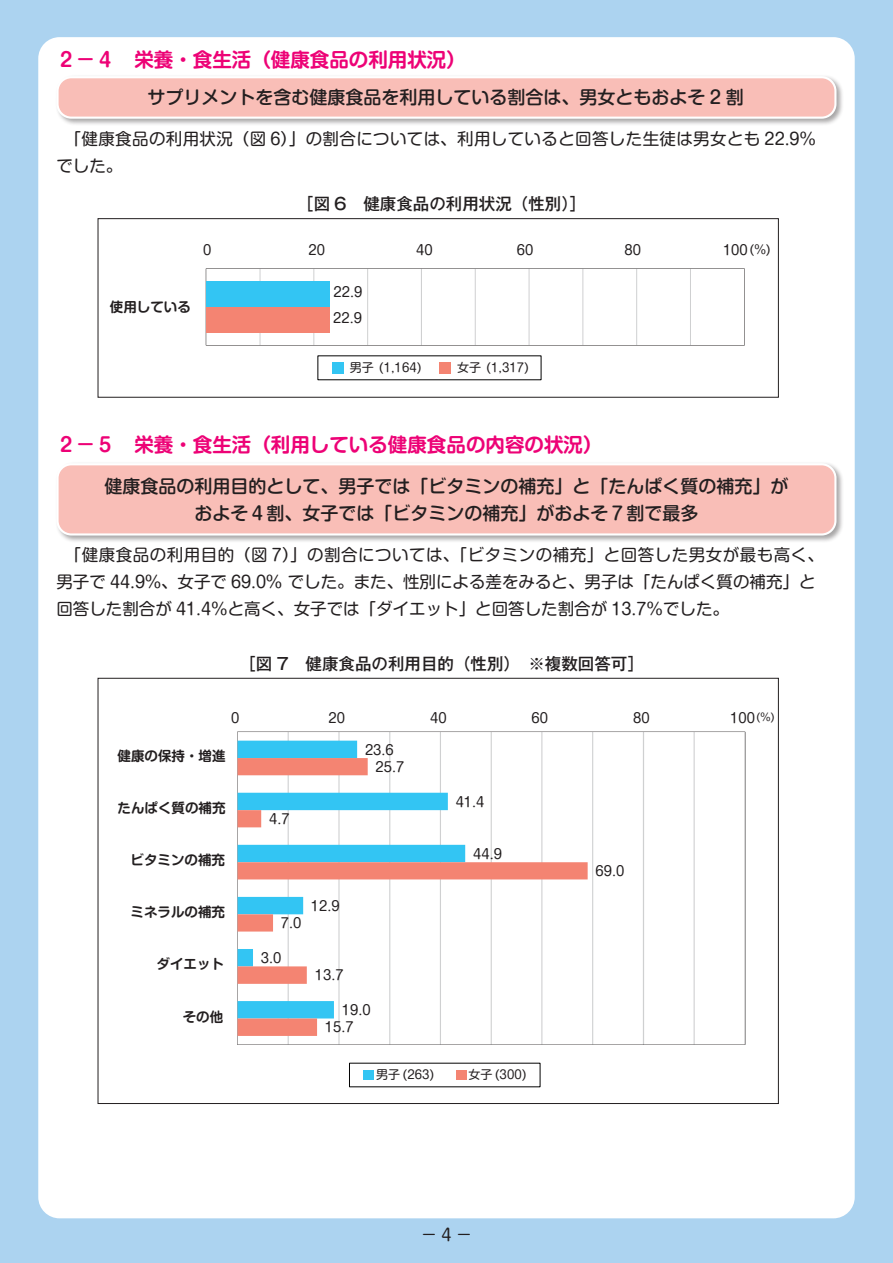
<style>
.page{position:relative;width:893px;height:1263px;background:#acd3f0}
.page>*{position:absolute;margin:0;border:0;box-sizing:border-box;transform-origin:0 0}
.t1{font:700 19.5px "Shin M Go Pro De";color:#ed0276}
.t2{font:500 18px/27px "Shin M Go Pro";color:#231f20;text-align:center}
.t3{font:16.5px/27px "Shin M Go Pro";color:#231f20}
.t4{font:16.5px/27px "Shin M Go Pro";letter-spacing:.02em;color:#231f20}
.t5{font:500 16.5px "Gothic MB101 Pr 5";color:#231f20}
.t6{font:13.5px/25.3px "Shin M Go Pro";letter-spacing:.005em;color:#231f20}
.t7{font:700 13.5px "Shin M Go Pro De";color:#231f20}
.t8{font:12px "Shin M Go Pro";letter-spacing:.005em;color:#231f20}
.t9{font:10.5px "Shin M Go Pro";color:#231f20}
</style>
<div class="page">
<div style="left:38px;top:37px;width:817px;height:1181px;background:#fff;border-radius:21px"></div>
<div style="left:55px;top:74px;width:789px;height:52px;background:#231f20;opacity:.4"></div>
<div style="left:58px;top:77px;width:777px;height:41px;background:#f9beb7;border-radius:14px"></div>
<div style="left:56px;top:76px;width:780px;height:43px;border:2px solid #fff;border-radius:14px"></div>
<div style="left:55px;top:462px;width:789px;height:81px;background:#231f20;opacity:.4"></div>
<div style="left:58px;top:464px;width:777px;height:70px;background:#f9beb7;border-radius:14px"></div>
<div style="left:56px;top:463px;width:780px;height:72px;border:2px solid #fff;border-radius:14px"></div>
<svg style="left:237px;top:732px;width:508px;height:313px"></svg>
<svg style="left:238px;top:741px;width:227px;height:17px;fill:#33c5f3"></svg>
<svg style="left:238px;top:758px;width:350px;height:278px"></svg>
<div style="left:363px;top:1070px;width:11px;height:9px;background:#33c5f3"></div>
<div style="left:456px;top:1070px;width:10px;height:9px;background:#f48472"></div>
<svg style="left:206px;top:268px;width:539px;height:78px"></svg>
<div style="left:206px;top:282px;width:124px;height:25px;background:#33c5f3"></div>
<div style="left:206px;top:307px;width:124px;height:25px;background:#f48472"></div>
<div style="left:332px;top:363px;width:12px;height:11px;background:#33c5f3"></div>
<div style="left:440px;top:363px;width:11px;height:11px;background:#f48472"></div>
<div style="left:98px;top:218px;width:681px;height:179px;border:1px solid #231f20"></div>
<p class="t1" style="left:56px;top:43px;width:411px">２－４　栄養・食生活（健康食品の利用状況）</p>
<p class="t2" style="left:147px;top:82px;width:598px">サプリメントを含む健康食品を利用している割合は、男女ともおよそ 2 割</p>
<p class="t4" style="left:56px;top:124px;width:761px">　「健康食品の利用状況（図 6）」の割合については、利用していると回答した生徒は男女とも 22.9%でした。</p>
<p class="t5" style="left:297px;top:190px;width:290px">［図 6　健康食品の利用状況（性別）］</p>
<p class="t7" style="left:110px;top:296px;width:82px">使用している</p>
<p class="t6" style="left:203px;top:236px;width:10px">0</p>
<p class="t6" style="left:309px;top:236px;width:18px">20</p>
<p class="t6" style="left:416px;top:236px;width:18px">40</p>
<p class="t6" style="left:517px;top:236px;width:18px">60</p>
<p class="t6" style="left:624px;top:236px;width:18px">80</p>
<p class="t6" style="left:723px;top:236px;width:26px">100</p>
<p class="t8" style="left:750px;top:240px;width:22px">(%)</p>
<p class="t6" style="left:333px;top:278px;width:31px">22.9<br>22.9</p>
<p class="t8" style="left:350px;top:358px;width:73px">男子 (1,164)</p>
<p class="t8" style="left:457px;top:358px;width:73px">女子 (1,317)</p>
<p class="t1" style="left:56px;top:428px;width:547px">２－５　栄養・食生活（利用している健康食品の内容の状況）</p>
<p class="t2" style="left:104px;top:470px;width:685px">健康食品の利用目的として、男子では「ビタミンの補充」と「たんぱく質の補充」がおよそ４割、女子では「ビタミンの補充」がおよそ７割で最多</p>
<p class="t3" style="left:56px;top:540px;width:769px">　「健康食品の利用目的（図 7）」の割合については、「ビタミンの補充」と回答した男女が最も高く、男子で 44.9%、女子で 69.0% でした。また、性別による差をみると、男子は「たんぱく質の補充」と回答した割合が 41.4％と高く、女子では「ダイエット」と回答した割合が 13.7％でした。</p>
<p class="t5" style="left:239px;top:650px;width:406px">［図 7　健康食品の利用目的（性別）　※複数回答可］</p>
<p class="t6" style="left:231px;top:703px;width:10px">0</p>
<p class="t6" style="left:329px;top:703px;width:18px">20</p>
<p class="t6" style="left:430px;top:703px;width:18px">40</p>
<p class="t6" style="left:532px;top:703px;width:18px">60</p>
<p class="t6" style="left:633px;top:703px;width:18px">80</p>
<p class="t6" style="left:730px;top:703px;width:26px">100</p>
<p class="t9" style="left:756px;top:708px;width:20px">(%)</p>
<p class="t7" style="left:118px;top:745px;width:109px">健康の保持・増進</p>
<p class="t7" style="left:118px;top:797px;width:109px">たんぱく質の補充</p>
<p class="t7" style="left:131px;top:849px;width:96px">ビタミンの補充</p>
<p class="t7" style="left:131px;top:901px;width:96px">ミネラルの補充</p>
<p class="t7" style="left:157px;top:953px;width:69px">ダイエット</p>
<p class="t7" style="left:183px;top:1005px;width:42px">その他</p>
<p class="t6" style="left:269px;top:804px;width:22px">4.7</p>
<p class="t6" style="left:365px;top:735px;width:30px">23.6</p>
<p class="t6" style="left:376px;top:752px;width:30px">25.7</p>
<p class="t6" style="left:456px;top:787px;width:30px">41.4</p>
<p class="t6" style="left:473px;top:839px;width:30px">44.9</p>
<p class="t6" style="left:281px;top:909px;width:22px">7.0</p>
<p class="t6" style="left:261px;top:943px;width:22px">3.0</p>
<p class="t6" style="left:311px;top:891px;width:30px">12.9</p>
<p class="t6" style="left:315px;top:961px;width:30px">13.7</p>
<p class="t6" style="left:342px;top:995px;width:30px">19.0</p>
<p class="t6" style="left:325px;top:1013px;width:30px">15.7</p>
<p class="t8" style="left:376px;top:1065px;width:59px">男子 (263)</p>
<p class="t8" style="left:468px;top:1065px;width:59px">女子 (300)</p>
<p class="t4" style="left:421px;top:1220px;width:53px">－4－</p>
<p class="t6" style="left:595px;top:857px;width:30px">69.0</p>
</div>
